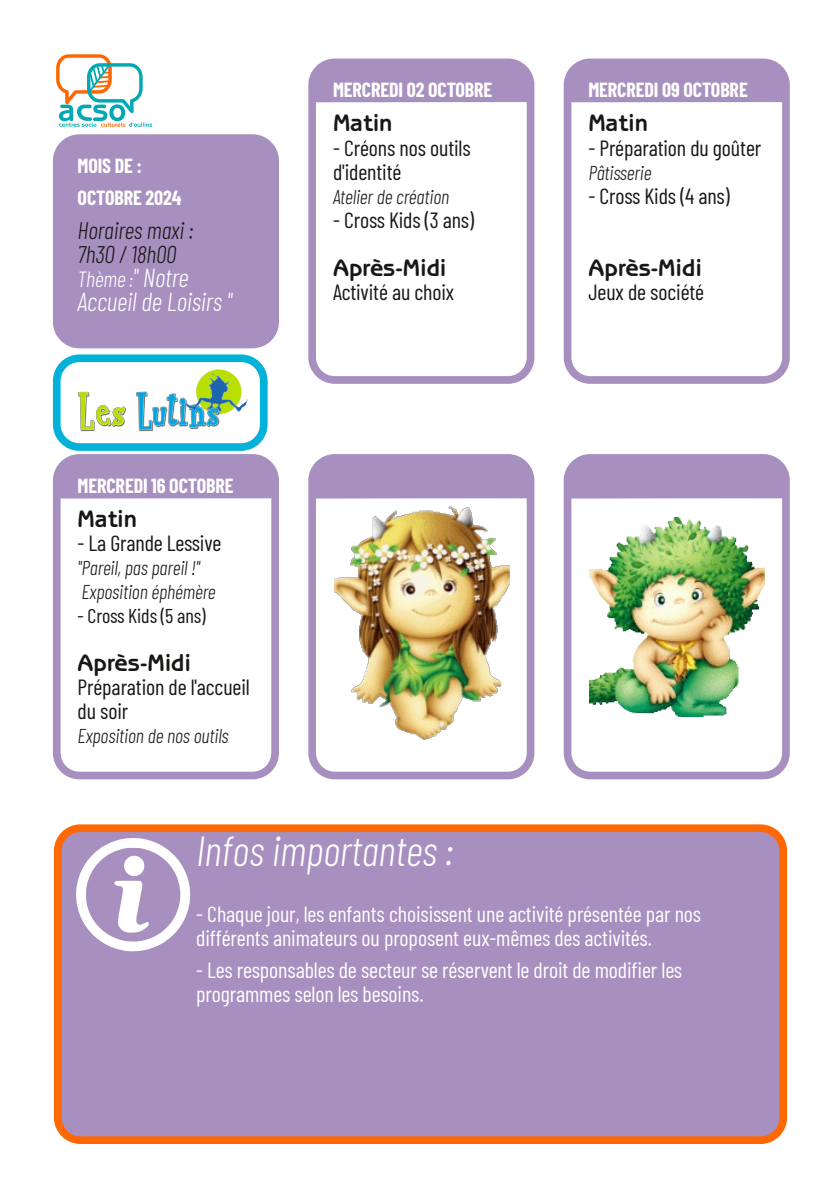
<style>
.page{position:relative;width:840px;height:1191px;background:#fff}
.page>*{position:absolute;margin:0;border:0;box-sizing:border-box;transform-origin:0 0}
.t1{font:italic 300 42px "Barlow Condensed";letter-spacing:-.005em;color:#fff}
.t2{font:italic 300 26px/24px "Barlow Condensed";letter-spacing:-.005em;color:#fff}
.t3{font:700 24px "Benguiat Gothic Std";letter-spacing:-.005em;color:#181715}
.t4{font:italic 300 24px/24px "Barlow Condensed";letter-spacing:-.005em;color:#181715}
.t5{font:22px/24px "Barlow Condensed";letter-spacing:-.005em;color:#fff}
.t6{font:22px/24px "Barlow Condensed";letter-spacing:-.005em;color:#181715}
.t7{font:italic 300 20px/24px "Barlow Condensed";letter-spacing:-.01em;color:#181715}
.t8{font:700 20px/32px "Barlow Condensed";letter-spacing:-.005em;color:#fff}
.t9{font:20px "Barlow Condensed";letter-spacing:-.005em;color:#181715}
.s1{font-size:22px}
.s2{font-size:20px}
</style>
<div class="page">
<div style="left:317px;top:463px;width:208px;height:35px;background:#a78fbf"></div>
<div style="left:572px;top:463px;width:208px;height:35px;background:#a78fbf"></div>
<div style="left:62px;top:463px;width:208px;height:35px;background:#a78fbf"></div>
<div style="left:572px;top:68px;width:208px;height:34px;background:#a78fbf"></div>
<div style="left:317px;top:68px;width:208px;height:34px;background:#a78fbf"></div>
<div style="left:58px;top:828px;width:724px;height:312px;background:#a78fbf;border-radius:23px"></div>
<div style="left:54px;top:824px;width:732px;height:320px;border:8px solid #ff6803;border-radius:23px"></div>
<svg style="left:56px;top:54px;width:96px;height:73px"></svg>
<div style="left:308px;top:59px;width:226px;height:325px;border:8px solid #a78fbf;border-radius:23px"></div>
<div style="left:563px;top:59px;width:226px;height:325px;border:8px solid #a78fbf;border-radius:23px"></div>
<div style="left:53px;top:454px;width:226px;height:325px;border:8px solid #a78fbf;border-radius:23px"></div>
<div style="left:308px;top:454px;width:226px;height:325px;border:8px solid #a78fbf;border-radius:23px"></div>
<div style="left:563px;top:454px;width:226px;height:325px;border:8px solid #a78fbf;border-radius:23px"></div>
<svg style="left:73px;top:831px;width:120px;height:121px"></svg>
<div style="left:57px;top:138px;width:218px;height:206px;background:#a78fbf;border-radius:23px"></div>
<div style="left:53px;top:134px;width:226px;height:214px;border:8px solid #a78fbf;border-radius:23px"></div>
<div style="left:53px;top:354px;width:214px;height:97px;border:8px solid #04b2d9;border-radius:23px"></div>
<img style="left:78px;top:369px;width:170px;height:63px">
<img style="left:334px;top:506px;width:175px;height:234px">
<img style="left:589px;top:517px;width:175px;height:199px">
<p class="t8" style="left:78px;top:149px;width:105px">MOIS DE :<br>OCTOBRE 2024</p>
<p class="t4" style="left:78px;top:217px;width:117px">Horaires maxi :<br>7h30 / 18h00</p>
<p class="t2" style="left:78px;top:265px;width:156px"><span class="s1">Thème</span> <span class="s2">:</span>" Notre<br>Accueil de Loisirs "</p>
<p class="t8" style="left:78px;top:469px;width:157px">MERCREDI 16 OCTOBRE</p>
<p class="t3" style="left:78px;top:510px;width:61px">Matin</p>
<p class="t6" style="left:78px;top:530px;width:145px">- La Grande Lessive</p>
<p class="t7" style="left:78px;top:555px;width:139px">"Pareil, pas pareil !"<br>Exposition éphémère</p>
<p class="t9" style="left:78px;top:603px;width:129px">- Cross Kids (5 ans)</p>
<p class="t3" style="left:78px;top:654px;width:115px">Après-Midi</p>
<p class="t6" style="left:78px;top:674px;width:173px">Préparation de l'accueil du soir</p>
<p class="t7" style="left:78px;top:723px;width:152px">Exposition de nos outils</p>
<p class="t8" style="left:333px;top:73px;width:161px">MERCREDI 02 OCTOBRE</p>
<p class="t3" style="left:333px;top:115px;width:61px">Matin</p>
<p class="t6" style="left:333px;top:135px;width:139px">- Créons nos outils d'identité</p>
<p class="t7" style="left:333px;top:183px;width:118px">Atelier de création</p>
<p class="t6" style="left:333px;top:207px;width:142px">- Cross Kids (3 ans)</p>
<p class="t3" style="left:333px;top:259px;width:115px">Après-Midi</p>
<p class="t6" style="left:333px;top:279px;width:123px">Activité au choix</p>
<p class="t8" style="left:588px;top:73px;width:161px">MERCREDI 09 OCTOBRE</p>
<p class="t3" style="left:588px;top:115px;width:61px">Matin</p>
<p class="t6" style="left:588px;top:135px;width:174px">- Préparation du goûter</p>
<p class="t7" style="left:588px;top:159px;width:64px">Pâtisserie</p>
<p class="t6" style="left:588px;top:183px;width:143px">- Cross Kids (4 ans)</p>
<p class="t3" style="left:588px;top:259px;width:115px">Après-Midi</p>
<p class="t6" style="left:588px;top:279px;width:117px">Jeux de société</p>
<h1 class="t1" style="left:196px;top:824px;width:258px">Infos importantes :</h1>
<p class="t5" style="left:196px;top:901px;width:506px">- Chaque jour, les enfants choisissent une activité présentée par nos différents animateurs ou proposent eux-mêmes des activités.</p>
<p class="t5" style="left:196px;top:957px;width:487px">- Les responsables de secteur se réservent le droit de modifier les programmes selon les besoins.</p>
</div>
